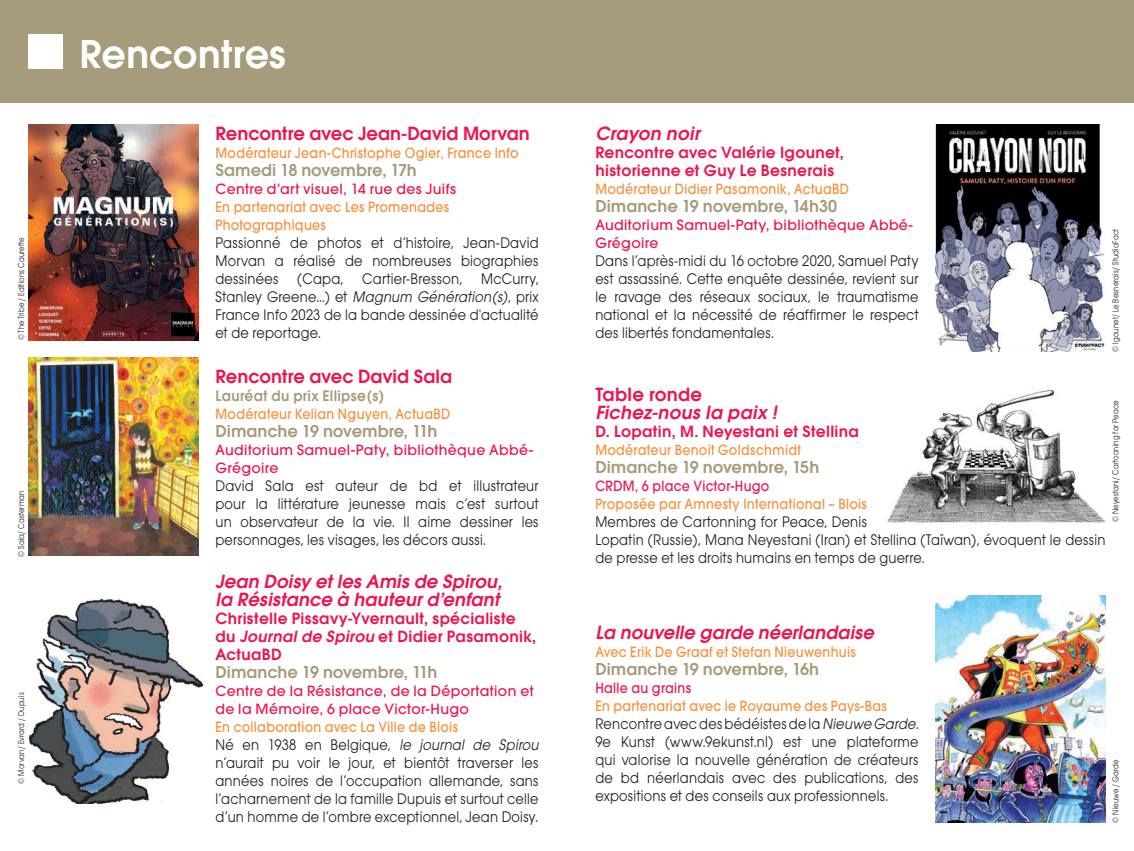
<style>
.page{position:relative;width:1134px;height:851px;background:#fff}
.page>*{position:absolute;margin:0;border:0;box-sizing:border-box;transform-origin:0 0}
.t1{font:600 42px "Avant Garde Gothic Itc T";color:#fff}
.t2{font:italic 600 20px/18px "Avant Garde Gothic Itc T";color:#ed1450}
.t3{font:600 20px "Avant Garde Gothic Itc T";color:#ed1450}
.t4{font:600 18px "Avant Garde Gothic Itc T";color:#a69c7b}
.t5{font:600 17px/18px "Avant Garde Gothic Itc T";letter-spacing:.02em;color:#ed1450}
.t6{font:16px/18px "Avant Garde Gothic Itc T";letter-spacing:.015em;color:#231f20;text-align:justify;scale:.9 1}
.t7{font:600 16px "Avant Garde Gothic Itc T";letter-spacing:.02em;color:#a69c7b;scale:.95 1}
.t8{font:500 14px/18px "Avant Garde";letter-spacing:.025em;color:#f6903b;scale:.9 1}
.t9{font:500 14px/18px "Avant Garde";letter-spacing:.025em;color:#ed1450}
.t10{font:500 14px "Avant Garde";letter-spacing:.025em;color:#ed1450;scale:.9 1}
.t11{font:9px "Avant Garde Gothic Itc T";letter-spacing:.02em;color:#231f20;scale:.85 1}
.s1{font-style:italic}
</style>
<div class="page">
<div style="left:0;top:0;width:567px;height:102px;background:#a69c7b"></div>
<div style="left:567px;top:0;width:567px;height:102px;background:#a69c7b"></div>
<div style="left:28px;top:35px;width:34px;height:34px;background:#fff"></div>
<img style="left:935px;top:125px;width:170px;height:226px">
<img style="left:935px;top:595px;width:171px;height:227px">
<img style="left:28px;top:125px;width:170px;height:215px">
<img style="left:28px;top:598px;width:176px;height:205px">
<img style="left:887px;top:389px;width:218px;height:134px">
<img style="left:28px;top:357px;width:170px;height:199px">
<p class="t11" style="left:16px;top:340px;width:123px;rotate:-90deg">© The Tribe / Editions Caurette</p>
<p class="t11" style="left:16px;top:556px;width:80px;rotate:-90deg">© Sala/ Casterman</p>
<p class="t11" style="left:16px;top:783px;width:109px;rotate:-90deg">© Morvan/ Evrard / Dupuis</p>
<h1 class="t1" style="left:79px;top:30px;width:208px">Rencontres</h1>
<p class="t3" style="left:215px;top:122px;width:316px">Rencontre avec Jean-David Morvan</p>
<p class="t8" style="left:215px;top:144px;width:338px">Modérateur Jean-Christophe Ogier, France Info</p>
<p class="t4" style="left:215px;top:159px;width:203px">Samedi 18 novembre, 17h</p>
<p class="t9" style="left:215px;top:180px;width:242px">Centre d’art visuel, 14 rue des Juifs</p>
<p class="t8" style="left:215px;top:198px;width:261px">En partenariat avec Les Promenades<br>Photographiques</p>
<p class="t6" style="left:215px;top:233px;width:361px">Passionné de photos et d’histoire, Jean-David Morvan a réalisé de nombreuses biographies dessinées (Capa, Cartier-Bresson, McCurry, Sta n l ey G re e n e … ) et <span class="s1">Magnum Génération(s)</span>, p r i x France Info 2023 de la bande dessinée d'actualité et de reportage.</p>
<p class="t3" style="left:215px;top:365px;width:238px">Rencontre avec David Sala</p>
<p class="t7" style="left:215px;top:386px;width:179px">Lauréat du prix Ellipse(s)</p>
<p class="t8" style="left:215px;top:405px;width:263px">Modérateur Kelian Nguyen, ActuaBD</p>
<p class="t4" style="left:215px;top:420px;width:223px">Dimanche 19 novembre, 11h</p>
<p class="t9" style="left:215px;top:441px;width:319px">Auditorium Samuel-Paty, bibliothèque Abbé-<br>Grégoire</p>
<p class="t6" style="left:215px;top:476px;width:361px">David Sala est auteur de bd et illustrateur pour la littérature jeunesse mais c’est surtout un observateur de la vie. Il aime dessiner les personnages, les visages, les décors aussi.</p>
<p class="t2" style="left:215px;top:572px;width:292px">Jean Doisy etlesAmisde Spirou, la Résistance à hauteurd’enfant</p>
<p class="t5" style="left:215px;top:609px;width:322px">Christelle Pissavy-Yvernault, spécialiste du <span class="s1">Journalde Spirou</span> et Didier Pasamonik,<br>ActuaBD</p>
<p class="t4" style="left:215px;top:661px;width:223px">Dimanche 19 novembre, 11h</p>
<p class="t9" style="left:215px;top:682px;width:320px">Centre de la Résistance, de la Déportation et de la Mémoire, 6 place Victor-Hugo</p>
<p class="t8" style="left:215px;top:718px;width:271px">En collaboration avec La Ville de Blois</p>
<p class="t6" style="left:215px;top:735px;width:364px;text-align:left">Né en 1938 en Belgique, <span class="s1">le journal de Spirou </span>n’aurait pu voir le jour, et bientôt traverser les années noires de l’occupation allemande, sans l’acharnement de la famille Dupuis et surtout celle d’un homme de l’ombre exceptionnel, Jean Doisy.</p>
<p class="t2" style="left:595px;top:124px;width:110px">Crayon noir</p>
<p class="t5" style="left:595px;top:143px;width:250px">Rencontre avec Valérie Igounet, historienne et Guy Le Besnerais</p>
<p class="t8" style="left:595px;top:180px;width:283px">Modérateur Didier Pasamonik, ActuaBD</p>
<p class="t4" style="left:595px;top:195px;width:243px">Dimanche 19 novembre, 14h30</p>
<p class="t9" style="left:595px;top:216px;width:319px">Auditorium Samuel-Paty, bibliothèque Abbé-<br>Grégoire</p>
<p class="t6" style="left:595px;top:251px;width:361px">Dans l’après-midi du 16 octobre 2020, Samuel Paty est assassiné. Cette enquête dessinée, revient sur le ravage des réseaux sociaux, le traumatisme national et la nécessité de réaffirmer le respect des libertés fondamentales.</p>
<p class="t11" style="left:1110px;top:351px;width:146px;rotate:-90deg">© Igounet/ Le Besnerais/ StudioFact</p>
<p class="t3" style="left:595px;top:382px;width:108px">Table ronde</p>
<p class="t2" style="left:595px;top:403px;width:187px">Fichez-nous la paix !</p>
<p class="t5" style="left:595px;top:422px;width:265px">D. Lopatin, M. Neyestani et Stellina</p>
<p class="t8" style="left:595px;top:440px;width:230px">Modérateur Benoit Goldschmidt</p>
<p class="t4" style="left:595px;top:456px;width:225px">Dimanche 19 novembre, 15h</p>
<p class="t10" style="left:595px;top:477px;width:195px">CRDM, 6 place Victor-Hugo</p>
<p class="t8" style="left:595px;top:494px;width:303px">Proposée par Amnesty International – Blois</p>
<p class="t6" style="left:595px;top:512px;width:568px;text-align:left">Membres de Cartonning for Peace, Denis<br>Lopatin (Russie), Mana Neyestani (Iran) et Stellina (Taïwan), évoquent le dessin de presse et les droits humains en temps de guerre.</p>
<p class="t11" style="left:1110px;top:522px;width:145px;rotate:-90deg">© Neyestani/ Cartooning for Peace</p>
<p class="t2" style="left:595px;top:623px;width:284px">La nouvelle garde néerlandaise</p>
<p class="t8" style="left:595px;top:643px;width:291px">Avec Erik De Graaf et Stefan Nieuwenhuis</p>
<p class="t4" style="left:595px;top:658px;width:225px">Dimanche 19 novembre, 16h</p>
<p class="t10" style="left:595px;top:679px;width:108px">Halle au grains</p>
<p class="t8" style="left:595px;top:697px;width:325px">En partenariat avec le Royaume des Pays-Bas</p>
<p class="t6" style="left:595px;top:714px;width:364px;text-align:left">Rencontre avec des bédéistes de la <span class="s1">Nieuwe Garde.<br></span>9e Kunst (www.9ekunst.nl) est une plateforme qui valorise la nouvelle génération de créateurs de bd néerlandais avec des publications, des expositions et des conseils aux professionnels.</p>
<p class="t11" style="left:1110px;top:822px;width:76px;rotate:-90deg">© Nieuwe / Garde</p>
</div>
